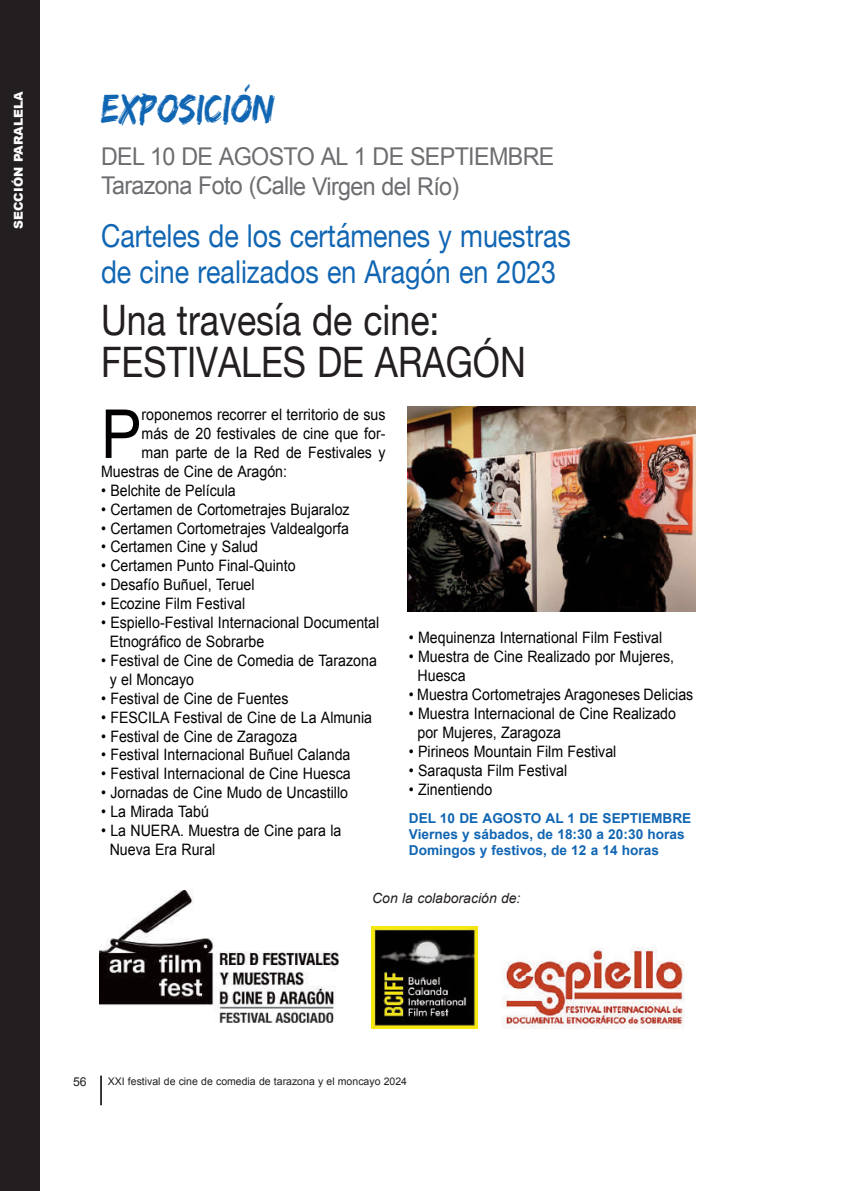
<style>
.page{position:relative;width:844px;height:1191px;background:#fff}
.page>*{position:absolute;margin:0;border:0;box-sizing:border-box;transform-origin:0 0}
.t1{font:67.55px "Arial";color:#030102;scale:.9 1}
.t2{font:42px/42px "Helvetica Neue";color:#231f20;scale:.85 1}
.t3{font:42px "Edo SZ";color:#1166b3;scale:.85 1}
.t4{font:31.5px/35px "Helvetica Neue";color:#1166b3;scale:.85 1}
.t5{font:24.5px/29.4px "Arial";letter-spacing:-.03em;color:#6c6d70;scale:.95 1}
.t6{font:15.75px/18.9px "Arial";color:#030102;scale:.9 1}
.t7{font:italic 14px "Arial";color:#231f20}
.t8{font:700 13.65px/15.8px "Arial";color:#1166b3}
.t9{font:900 12.25px "Arial";color:#fcfcfc}
.t10{font:12.25px "Arial";color:#231f20}
.t11{font:10.5px "Arial";color:#231f20}
</style>
<div class="page">
<div style="left:0;top:0;width:40px;height:1191px;background:#231f20"></div>
<hr style="left:100px;top:1075px;width:2px;height:30px;background:#231f20">
<img style="left:99px;top:891px;width:239px;height:131px">
<img style="left:371px;top:926px;width:106px;height:102px">
<img style="left:501px;top:947px;width:183px;height:82px">
<img style="left:407px;top:407px;width:287px;height:204px">
<p class="t9" style="left:9px;top:229px;width:139px;rotate:-90deg">SECCIÓN PARALELA</p>
<h2 class="t3" style="left:101px;top:84px;width:206px">EXPOSICIÓN</h2>
<h3 class="t5" style="left:101px;top:142px;width:478px">DEL 10 DE AGOSTO AL 1 DE SEPTIEMBRE<br>Tarazona Foto (Calle Virgen del Río)</h3>
<h3 class="t4" style="left:101px;top:218px;width:554px">Carteles de los certámenes y muestras de cine realizados en Aragón en 2023</h3>
<h2 class="t2" style="left:101px;top:298px;width:501px">Una travesía de cine:<br>FESTIVALES DE ARAGÓN</h2>
<h1 class="t1" style="left:101px;top:397px;width:47px">P</h1>
<p class="t6" style="left:141px;top:405px;width:272px">roponemos recorrer el territorio de sus</p>
<p class="t6" style="left:141px;top:424px;width:272px">más de 20 festivales de cine que for-</p>
<p class="t6" style="left:141px;top:443px;width:272px">man parte de la Red de Festivales y</p>
<p class="t6" style="left:101px;top:462px;width:208px">Muestras de Cine de Aragón:</p>
<p class="t6" style="left:101px;top:481px;width:151px">• Belchite de Película</p>
<p class="t6" style="left:101px;top:500px;width:278px">• Certamen de Cortometrajes Bujaraloz</p>
<p class="t6" style="left:101px;top:518px;width:277px">• Certamen Cortometrajes Valdealgorfa</p>
<p class="t6" style="left:101px;top:537px;width:176px">• Certamen Cine y Salud</p>
<p class="t6" style="left:101px;top:556px;width:218px">• Certamen Punto Final-Quinto</p>
<p class="t6" style="left:101px;top:575px;width:172px">• Desafío Buñuel, Teruel</p>
<p class="t6" style="left:101px;top:594px;width:161px">• Ecozine Film Festival</p>
<p class="t6" style="left:110px;top:613px;width:301px;text-indent:-9px">• Espiello-Festival Internacional Documental<br>Etnográfico de Sobrarbe</p>
<p class="t6" style="left:110px;top:651px;width:298px;text-indent:-9px">• Festival de Cine de Comedia de Tarazona y el Moncayo</p>
<p class="t6" style="left:101px;top:689px;width:210px">• Festival de Cine de Fuentes</p>
<p class="t6" style="left:101px;top:707px;width:302px">• FESCILA Festival de Cine de La Almunia</p>
<p class="t6" style="left:101px;top:726px;width:219px">• Festival de Cine de Zaragoza</p>
<p class="t6" style="left:101px;top:745px;width:278px">• Festival Internacional Buñuel Calanda</p>
<p class="t6" style="left:101px;top:764px;width:279px">• Festival Internacional de Cine Huesca</p>
<p class="t6" style="left:101px;top:783px;width:276px">• Jornadas de Cine Mudo de Uncastillo</p>
<p class="t6" style="left:101px;top:802px;width:121px">• La Mirada Tabú</p>
<p class="t6" style="left:110px;top:821px;width:259px;text-indent:-9px">• La NUERA. Muestra de Cine para la<br>Nueva Era Rural</p>
<p class="t6" style="left:409px;top:628px;width:283px">• Mequinenza International Film Festival</p>
<p class="t6" style="left:417px;top:647px;width:286px;text-indent:-9px">• Muestra de Cine Realizado por Mujeres,<br>Huesca</p>
<p class="t6" style="left:409px;top:685px;width:317px">• Muestra Cortometrajes Aragoneses Delicias</p>
<p class="t6" style="left:417px;top:704px;width:288px;text-indent:-9px">• Muestra Internacional de Cine Realizado por Mujeres, Zaragoza</p>
<p class="t6" style="left:409px;top:742px;width:232px">• Pirineos Mountain Film Festival</p>
<p class="t6" style="left:409px;top:761px;width:177px">• Saraqusta Film Festival</p>
<p class="t6" style="left:409px;top:780px;width:94px">• Zinentiendo</p>
<p class="t8" style="left:409px;top:810px;width:284px">DEL 10 DE AGOSTO AL 1 DE SEPTIEMBRE<br>Viernes y sábados, de 18:30 a 20:30 horas<br>Domingos y festivos, de 12 a 14 horas</p>
<p class="t7" style="left:372px;top:890px;width:150px">Con la colaboración de:</p>
<p class="t10" style="left:73px;top:1075px;width:15px">56</p>
<p class="t11" style="left:108px;top:1075px;width:301px">XXI festival de cine de comedia de tarazona y el moncayo 2024</p>
</div>
